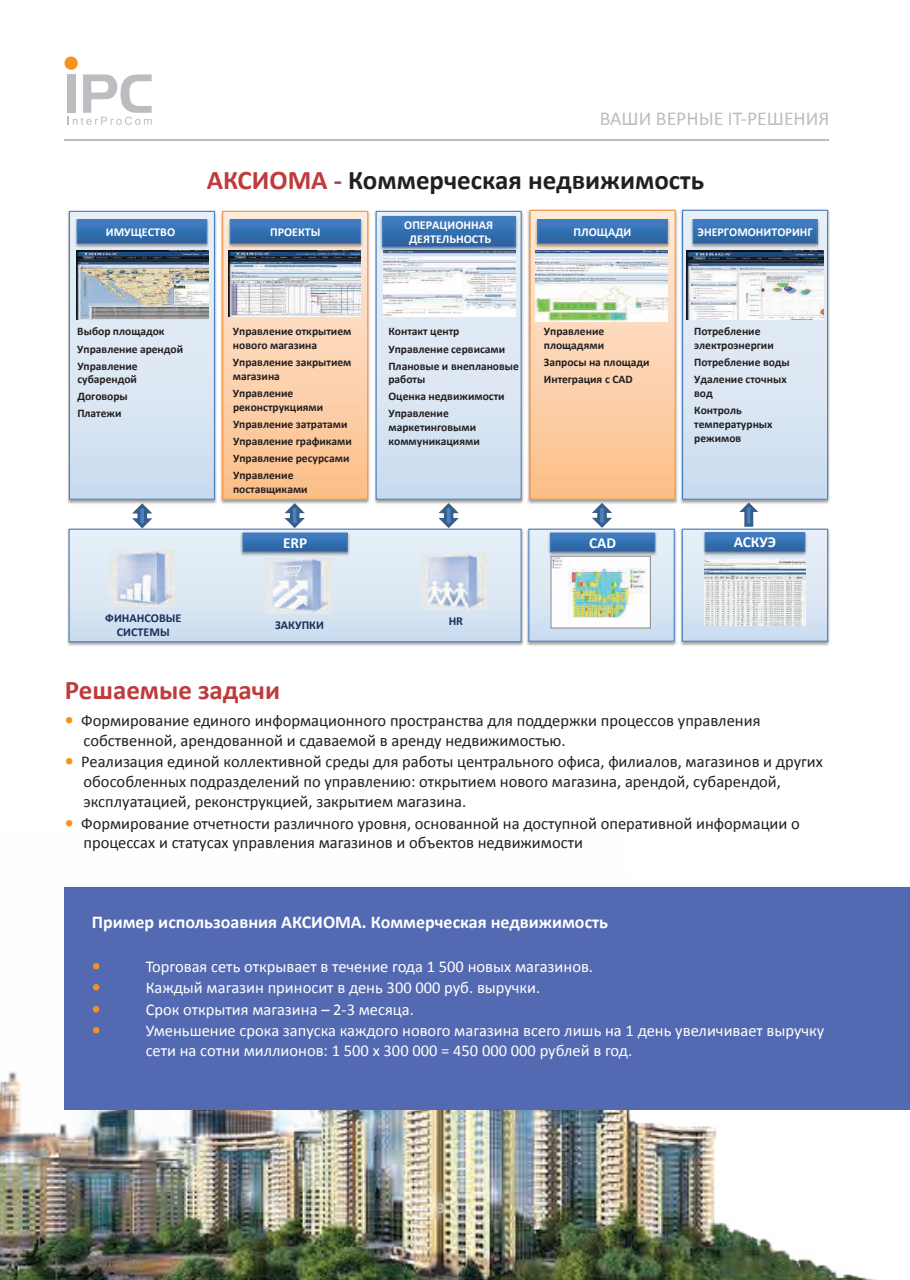
<style>
.page{position:relative;width:910px;height:1280px;background:#fff}
.page>*{position:absolute;margin:0;border:0;box-sizing:border-box;transform-origin:0 0}
.t1{font:700 27px "Calibri";color:#231f20}
.t2{font:700 27px "Calibri";color:#bf3b3d}
.t3{font:19.8px "Calibri";color:#bcbdc0}
.t4{font:700 18px "Calibri";color:#fff}
.t5{font:700 18px "Calibri";color:#f7931d}
.t6{font:16.5px/19.8px "Calibri";color:#231f20}
.t7{font:16.5px/19.8px "Calibri";color:#fff}
.t8{font:700 15.3px "Calibri";color:#fff}
.t9{font:700 15px "Calibri";color:#bcbdc0}
.t10{font:700 12px/14.4px "Calibri";color:#fff;text-align:center}
.t11{font:700 12px/14.4px "Calibri";color:#182f5a;text-align:center}
.t12{font:700 11.55px/17.1px "Calibri";color:#231f20}
.s1{color:#bf3b3d}
.s2{font-weight:700;font-size:18px;color:#f7931d}
</style>
<div class="page">
<img style="left:0;top:887px;width:877px;height:393px">
<div style="left:65px;top:887px;width:845px;height:223px;background:#5369b1"></div>
<svg style="left:64px;top:57px;width:88px;height:68px"></svg>
<hr style="left:64px;top:140px;width:765px;height:1px;background:#bcbdc0">
<img style="left:67px;top:209px;width:763px;height:295px">
<div style="left:69px;top:211px;width:145px;height:288px;background:linear-gradient(to bottom,#eaf1f9,#cedef0)"></div>
<div style="left:69px;top:211px;width:146px;height:289px;border:1px solid #487ebd"></div>
<div style="left:223px;top:211px;width:145px;height:288px;background:linear-gradient(to bottom,#feecde,#fbbf8b)"></div>
<div style="left:222px;top:211px;width:146px;height:289px;border:1px solid #f6923f"></div>
<div style="left:530px;top:210px;width:145px;height:289px;background:linear-gradient(to bottom,#fbe9dd,#fdc08b)"></div>
<div style="left:530px;top:210px;width:146px;height:290px;border:1px solid #f6923f"></div>
<svg style="left:378px;top:213px;width:142px;height:285px;background:#d7e4f2"></svg>
<div style="left:376px;top:211px;width:146px;height:289px;border:1px solid #487ebd"></div>
<div style="left:683px;top:210px;width:145px;height:289px;background:linear-gradient(to bottom,#eaf1f9,#cedef0)"></div>
<div style="left:682px;top:210px;width:146px;height:290px;border:1px solid #487ebd"></div>
<img style="left:73px;top:218px;width:138px;height:32px">
<img style="left:95px;top:244px;width:97px;height:7px">
<svg style="left:79px;top:221px;width:126px;height:21px;background:#3570b0"></svg>
<div style="left:77px;top:219px;width:130px;height:25px;border:1px solid #487ebd"></div>
<img style="left:226px;top:218px;width:138px;height:32px">
<img style="left:259px;top:244px;width:75px;height:7px">
<svg style="left:232px;top:221px;width:127px;height:21px;background:#3570b0"></svg>
<div style="left:230px;top:219px;width:131px;height:25px;border:1px solid #487ebd"></div>
<img style="left:534px;top:218px;width:137px;height:32px">
<img style="left:563px;top:244px;width:82px;height:7px">
<svg style="left:539px;top:221px;width:127px;height:21px;background:#3570b0"></svg>
<div style="left:537px;top:219px;width:131px;height:25px;border:1px solid #487ebd"></div>
<img style="left:689px;top:218px;width:132px;height:1px">
<img style="left:687px;top:219px;width:139px;height:33px">
<svg style="left:695px;top:221px;width:121px;height:21px;background:#3570b0"></svg>
<div style="left:693px;top:219px;width:125px;height:25px;border:1px solid #487ebd"></div>
<img style="left:378px;top:214px;width:141px;height:39px">
<img style="left:393px;top:212px;width:114px;height:39px">
<svg style="left:384px;top:218px;width:130px;height:27px;background:#356fb0"></svg>
<div style="left:382px;top:216px;width:134px;height:31px;border:1px solid #487ebd"></div>
<img style="left:76px;top:251px;width:132px;height:69px">
<img style="left:229px;top:251px;width:132px;height:66px">
<img style="left:383px;top:251px;width:132px;height:66px">
<img style="left:686px;top:251px;width:138px;height:69px">
<img style="left:536px;top:251px;width:132px;height:71px">
<svg style="left:128px;top:501px;width:28px;height:26px"></svg>
<svg style="left:281px;top:501px;width:27px;height:26px"></svg>
<svg style="left:435px;top:501px;width:27px;height:26px"></svg>
<svg style="left:739px;top:500px;width:23px;height:27px"></svg>
<img style="left:67px;top:527px;width:763px;height:119px">
<div style="left:69px;top:529px;width:452px;height:113px;background:linear-gradient(to bottom,#eaf1f8,#cedeef)"></div>
<div style="left:69px;top:529px;width:453px;height:113px;border:1px solid #487ebd"></div>
<div style="left:529px;top:529px;width:145px;height:112px;background:linear-gradient(to bottom,#eaf1f9,#cedef0)"></div>
<div style="left:528px;top:529px;width:147px;height:113px;border:1px solid #487ebd"></div>
<svg style="left:684px;top:531px;width:142px;height:109px;background:#d7e4f2"></svg>
<div style="left:682px;top:529px;width:146px;height:113px;border:1px solid #487ebd"></div>
<img style="left:239px;top:531px;width:112px;height:27px">
<img style="left:270px;top:527px;width:54px;height:30px">
<svg style="left:244px;top:534px;width:102px;height:16px;background:#3670b1"></svg>
<div style="left:242px;top:532px;width:106px;height:20px;border:1px solid #487ebd"></div>
<img style="left:546px;top:531px;width:113px;height:27px">
<img style="left:576px;top:527px;width:56px;height:29px">
<svg style="left:552px;top:534px;width:101px;height:16px;background:#3670b1"></svg>
<div style="left:550px;top:532px;width:105px;height:20px;border:1px solid #487ebd"></div>
<img style="left:701px;top:531px;width:108px;height:27px">
<img style="left:721px;top:527px;width:71px;height:32px">
<svg style="left:707px;top:534px;width:96px;height:16px;background:#3670b1"></svg>
<div style="left:705px;top:532px;width:100px;height:20px;border:1px solid #487ebd"></div>
<img style="left:109px;top:550px;width:65px;height:56px">
<img style="left:266px;top:557px;width:64px;height:56px">
<img style="left:422px;top:553px;width:65px;height:57px">
<img style="left:704px;top:559px;width:101px;height:66px">
<img style="left:552px;top:558px;width:97px;height:68px">
<div style="left:550px;top:556px;width:101px;height:72px;border:1px solid #939598"></div>
<svg style="left:588px;top:501px;width:28px;height:29px"></svg>
<p class="t3" style="left:600px;top:106px;width:231px">ВАШИ ВЕРНЫЕ IT-РЕШЕНИЯ</p>
<p class="t10" style="left:106px;top:225px;width:71px">ИМУЩЕСТВО</p>
<h1 class="t1" style="left:207px;top:162px;width:499px"><span class="s1">АКСИОМА -</span> Коммерческая недвижимость</h1>
<p class="t10" style="left:270px;top:225px;width:52px">ПРОЕКТЫ</p>
<p class="t10" style="left:404px;top:217px;width:90px">ОПЕРАЦИОННАЯ<br>ДЕЯТЕЛЬНОСТЬ</p>
<p class="t10" style="left:574px;top:225px;width:59px">ПЛОЩАДИ</p>
<p class="t10" style="left:697px;top:224px;width:117px">ЭНЕРГОМОНИТОРИНГ</p>
<p class="t12" style="left:77px;top:323px;width:107px">Выбор площадок<br>Управление арендой<br>Управление</p>
<p class="t12" style="left:77px;top:371px;width:61px">субарендой<br>Договоры<br>Платежи</p>
<p class="t12" style="left:233px;top:325px;width:120px;line-height:13.8px">Управление открытием нового магазина</p>
<p class="t12" style="left:233px;top:356px;width:120px;line-height:13.8px">Управление закрытием магазина</p>
<p class="t12" style="left:233px;top:386px;width:92px;line-height:13.8px">Управление реконструкциями</p>
<p class="t12" style="left:233px;top:415px;width:120px">Управление затратами<br>Управление графиками<br>Управление ресурсами<br>Управление</p>
<p class="t12" style="left:233px;top:480px;width:76px">поставщиками</p>
<p class="t12" style="left:388px;top:323px;width:132px">Контакт центр<br>Управление сервисами<br>Плановые и внеплановые</p>
<p class="t12" style="left:388px;top:371px;width:118px">работы<br>Оценка недвижимости<br>Управление</p>
<p class="t12" style="left:388px;top:420px;width:93px;line-height:13.8px">маркетинговыми коммуникациями</p>
<p class="t12" style="left:544px;top:325px;width:62px;line-height:13.8px">Управление площадями</p>
<p class="t12" style="left:544px;top:354px;width:107px">Запросы на площади<br>Интеграция с CAD</p>
<p class="t12" style="left:694px;top:325px;width:81px;line-height:13.8px">Потребление электроэнергии</p>
<p class="t12" style="left:694px;top:354px;width:97px">Потребление воды<br>Удаление сточных</p>
<p class="t12" style="left:694px;top:385px;width:49px">вод<br>Контроль</p>
<p class="t12" style="left:694px;top:417px;width:80px;line-height:13.8px">температурных режимов</p>
<p class="t8" style="left:283px;top:533px;width:26px">ERP</p>
<p class="t8" style="left:589px;top:533px;width:29px">CAD</p>
<p class="t8" style="left:734px;top:532px;width:44px">АСКУЭ</p>
<p class="t11" style="left:105px;top:610px;width:78px">ФИНАНСОВЫЕ<br>СИСТЕМЫ</p>
<p class="t11" style="left:275px;top:617px;width:50px">ЗАКУПКИ</p>
<p class="t11" style="left:449px;top:614px;width:16px">HR</p>
<h1 class="t2" style="left:65px;top:673px;width:217px">Решаемые задачи</h1>
<p class="t6" style="left:83px;top:711px;width:678px;text-indent:-19px"><span class="s2">•</span> Формирование единого информационного пространства для поддержки процессов управления собственной, арендованной и сдаваемой в аренду недвижимостью.</p>
<p class="t6" style="left:83px;top:752px;width:741px;text-indent:-19px"><span class="s2">•</span> Реализация единой коллективной среды для работы центрального офиса, филиалов, магазинов и других обособленных подразделений по управлению: открытием нового магазина, арендой, субарендой, эксплуатацией, реконструкцией, закрытием магазина.</p>
<p class="t6" style="left:83px;top:813px;width:718px;text-indent:-19px"><span class="s2">•</span> Формирование отчетности различного уровня, основанной на доступной оперативной информации о процессах и статусах управления магазинов и объектов недвижимости</p>
<p class="t4" style="left:92px;top:911px;width:518px">Пример использоавния АКСИОМА. Коммерческая недвижимость</p>
<p class="t5" style="left:92px;top:954px;width:10px">•</p>
<p class="t7" style="left:146px;top:956px;width:449px">Торговая сеть открывает в течение года 1 500 новых магазинов.</p>
<p class="t5" style="left:92px;top:976px;width:10px">•</p>
<p class="t7" style="left:146px;top:978px;width:396px">Каждый магазин приносит в день 300 000 руб. выручки.</p>
<p class="t5" style="left:92px;top:997px;width:10px">•</p>
<p class="t7" style="left:146px;top:999px;width:270px">Срок открытия магазина – 2-3 месяца.</p>
<p class="t5" style="left:92px;top:1019px;width:10px">•</p>
<p class="t7" style="left:146px;top:1021px;width:680px">Уменьшение срока запуска каждого нового магазина всего лишь на 1 день увеличивает выручку сети на сотни миллионов: 1 500 х 300 000 = 450 000 000 рублей в год.</p>
<p class="t9" style="left:437px;top:1199px;width:9px">3</p>
</div>
